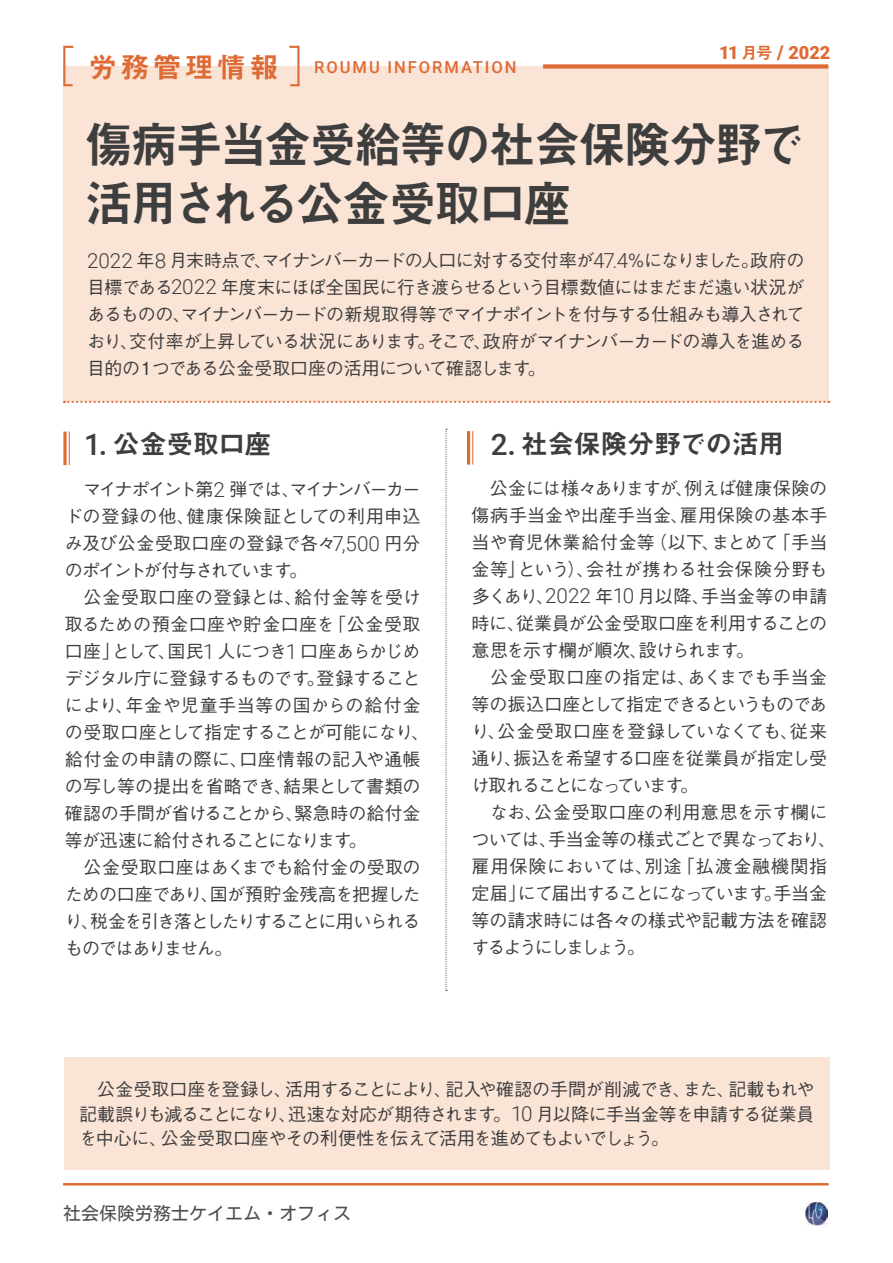
<style>
.page{position:relative;width:893px;height:1263px;background:#fff}
.page>*{position:absolute;margin:0;border:0;box-sizing:border-box;transform-origin:0 0}
.t1{font:49.5px/58.5px "Midashi Go Pr 6 N MB31 90 msp RKSJ H";letter-spacing:-.05em;color:#3e3e3f;scale:.95 1}
.t2{font:27px "Midashi Go Pr 6 N MB31 90 msp RKSJ H";letter-spacing:-.02em;color:#3e3e3f}
.t3{font:900 18.15px "Roboto";letter-spacing:-.005em;color:#de6b35}
.t4{font:18px/27px "Gothic BBB Pr 6 N Medium 90 msp RKSJ H";letter-spacing:-.02em;color:#3e3e3f}
.t5{font:18px "Motoya L Cedar W3 90 ms RKSJ H";color:#4c4d4e}
.t6{font:500 16.5px "Roboto";letter-spacing:.12em;color:#de6b35}
.s1{font-family:"Midashi Go Pr 6 N MB31 90 msp RKSJ H";font-weight:400;font-size:28.8px}
.s2{font-family:"Midashi Go Pr 6 N MB31 90 msp RKSJ H";font-weight:400;font-size:16.5px}
.s3{font-size:18.9px}
.s4{font-family:"Roboto";font-weight:300;font-size:20.7px}
.s5{font-family:"Roboto";font-weight:300;font-size:20.55px}
.s6{font-family:"Roboto";font-weight:500;font-size:29.7px}
.s7{font-family:"Roboto";font-weight:500;font-size:31.05px}
</style>
<div class="page">
<img style="left:805px;top:1202px;width:22px;height:23px">
<div style="left:63px;top:67px;width:765px;height:335px;background:#fae4d5"></div>
<svg style="left:64px;top:401px;width:765px;height:2px"></svg>
<div style="left:543px;top:64px;width:285px;height:5px;background:#de6b35"></div>
<svg style="left:63px;top:45px;width:12px;height:42px"></svg>
<svg style="left:287px;top:45px;width:14px;height:42px"></svg>
<hr style="left:63px;top:1183px;width:765px;height:2px;background:#de6b35">
<hr style="left:69px;top:432px;width:1px;height:33px;background:#de6b35">
<svg style="left:63px;top:432px;width:4px;height:33px"></svg>
<svg style="left:445px;top:429px;width:2px;height:562px"></svg>
<div style="left:64px;top:1058px;width:765px;height:112px;background:#fae4d5"></div>
<hr style="left:472px;top:431px;width:1px;height:34px;background:#de6b35">
<hr style="left:467px;top:431px;width:3px;height:34px;background:#de6b35">
<p class="t6" style="left:88px;top:57px;width:430px"><span class="s1">労務管理情報　</span>ROUMU INFORMATION</p>
<p class="t3" style="left:719px;top:42px;width:113px">11 <span class="s2">月号</span> <span class="s3">/</span> 2022</p>
<h1 class="t1" style="left:85px;top:122px;width:759px">傷病手当金受給等の社会保険分野で活用される公金受取口座</h1>
<p class="t4" style="left:87px;top:249px;width:719px;text-align:justify"><span class="s4">2022</span> 年<span class="s4">8</span> 月末時点で、マイナンバーカードの人口に対する交付率が<span class="s4">47</span><span class="s5">.</span><span class="s4">4</span>％になりました。政府の目標である<span class="s4">2022</span> 年度末にほぼ全国民に行き渡らせるという目標数値にはまだまだ遠い状況があるものの、マイナンバーカードの新規取得等でマイナポイントを付与する仕組みも導入されており、交付率が上昇している状況にあります。そこで、政府がマイナンバーカードの導入を進める目的の１つである公金受取口座の活用について確認します。</p>
<h2 class="t2" style="left:84px;top:434px;width:189px"><span class="s6">1</span><span class="s7">.</span> 公金受取口座</h2>
<p class="t4" style="left:65px;top:478px;width:366px">　マイナポイント第<span class="s4">2</span> 弾では、マイナンバーカードの登録の他、健康保険証としての利用申込み及び公金受取口座の登録で各々<span class="s4">7</span><span class="s5">,</span><span class="s4">500</span> 円分のポイントが付与されています。<br>　公金受取口座の登録とは、給付金等を受け取るための預金口座や貯金口座を「公金受取口座」として、国民<span class="s4">1</span> 人につき<span class="s4">1</span> 口座あらかじめデジタル庁に登録するものです。登録することにより、年金や児童手当等の国からの給付金の受取口座として指定することが可能になり、給付金の申請の際に、口座情報の記入や通帳の写し等の提出を省略でき、結果として書類の確認の手間が省けることから、緊急時の給付金等が迅速に給付されることになります。<br>　公金受取口座はあくまでも給付金の受取のための口座であり、国が預貯金残高を把握したり、税金を引き落としたりすることに用いられるものではありません。</p>
<h2 class="t2" style="left:491px;top:434px;width:296px"><span class="s6">2</span><span class="s7">.</span> 社会保険分野での活用</h2>
<p class="t4" style="left:472px;top:477px;width:366px;text-indent:18px">公金には様々ありますが、例えば健康保険の傷病手当金や出産手当金、雇用保険の基本手当や育児休業給付金等（以下、まとめて「手当金等」という）、会社が携わる社会保険分野も多くあり、<span class="s4">2022</span> 年<span class="s4">10</span> 月以降、手当金等の申請時に、従業員が公金受取口座を利用することの意思を示す欄が順次、設けられます。<br>　公金受取口座の指定は、あくまでも手当金等の振込口座として指定できるというものであり、公金受取口座を登録していなくても、従来通り、振込を希望する口座を従業員が指定し受け取れることになっています。<br>　なお、公金受取口座の利用意思を示す欄については、手当金等の様式ごとで異なっており、雇用保険においては、別途「払渡金融機関指定届」にて届出することになっています。手当金等の請求時には各々の様式や記載方法を確認するようにしましょう。</p>
<p class="t4" style="left:79px;top:1080px;width:737px;line-height:24.5px;text-align:justify">　公金受取口座を登録し、活用することにより、記入や確認の手間が削減でき、また、記載もれや記載誤りも減ることになり、迅速な対応が期待されます。<span class="s4">10</span> 月以降に手当金等を申請する従業員を中心に、公金受取口座やその利便性を伝えて活用を進めてもよいでしょう。</p>
<p class="t5" style="left:63px;top:1204px;width:289px">社会保険労務士ケイエム・オフィス</p>
</div>
